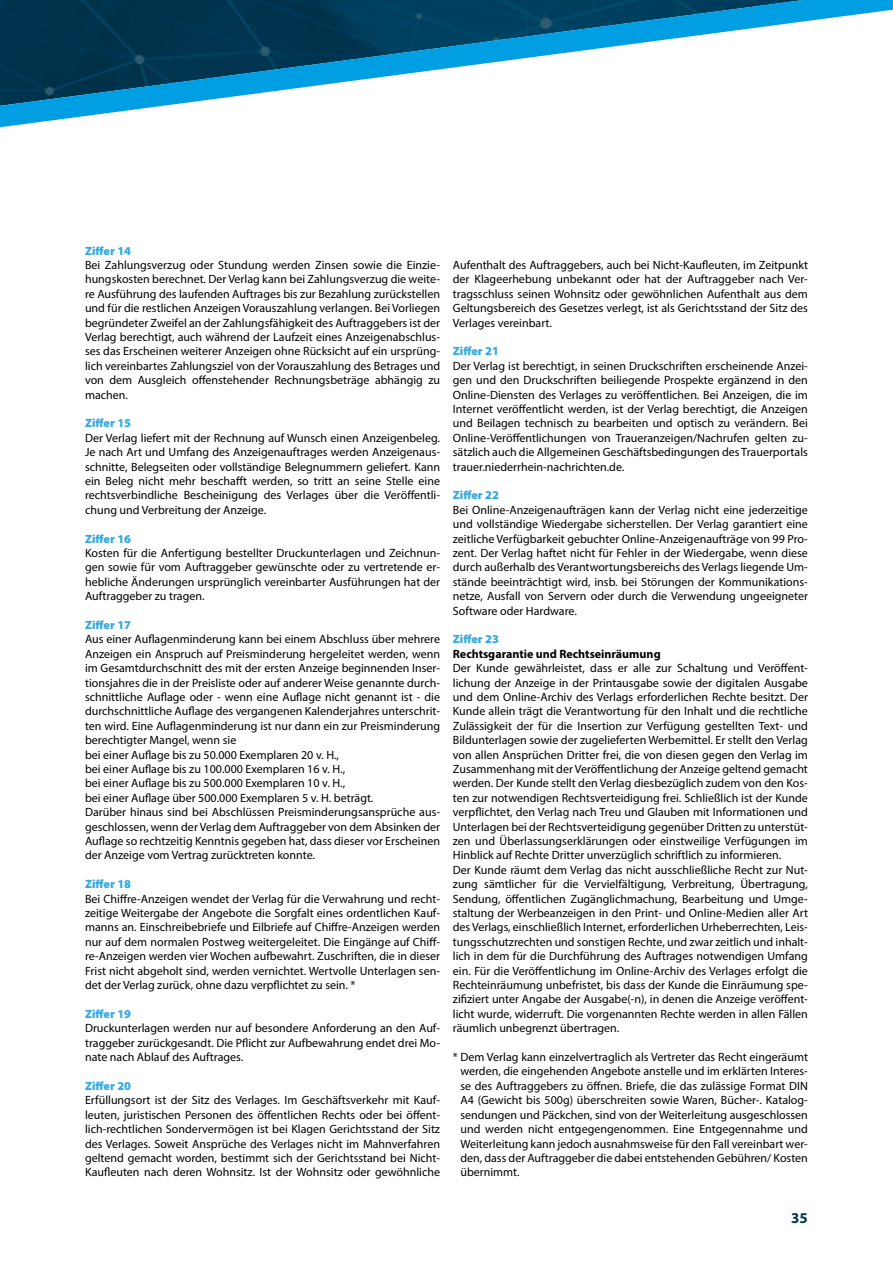
<style>
.page{position:relative;width:893px;height:1263px;background:#fff}
.page>*{position:absolute;margin:0;border:0;box-sizing:border-box;transform-origin:0 0}
.t1{font:700 15px "Myriad Pro";color:#00354e}
.t2{font:12px/14.4px "Myriad Pro";color:#000;text-align:justify}
.t3{font:900 12px "Myriad Pro";color:#36a9e1}
.t4{font:700 12px "Myriad Pro";color:#000}
</style>
<div class="page">
<svg style="left:0;top:0;width:893px;height:127px"></svg>
<p class="t3" style="left:85px;top:242px;width:48px">Ziffer 14</p>
<p class="t2" style="left:85px;top:258px;width:357px">Bei Zahlungsverzug oder Stundung werden Zinsen sowie die Einzie&shy;hungskosten berechnet. Der Verlag kann bei Zahlungsverzug die weite&shy;re Ausführung des laufenden Auftrages bis zur Bezahlung zurückstellen und für die restlichen Anzeigen Vorauszahlung verlangen. Bei Vorliegen begründeter Zweifel an der Zahlungsfähigkeit des Auftraggebers ist der Verlag berechtigt, auch während der Laufzeit eines Anzeigenabschlus&shy;ses das Erscheinen weiterer Anzeigen ohne Rücksicht auf ein ursprüng&shy;lich vereinbartes Zahlungsziel von der Vorauszahlung des Betrages und von dem Ausgleich offenstehender Rechnungsbeträge abhängig zu machen.</p>
<p class="t3" style="left:85px;top:415px;width:48px">Ziffer 15</p>
<p class="t2" style="left:85px;top:430px;width:357px">Der Verlag liefert mit der Rechnung auf Wunsch einen Anzeigenbeleg.<br>Je nach Art und Umfang des Anzeigenauftrages werden Anzeigenaus&shy;schnitte, Belegseiten oder vollständige Belegnummern geliefert. Kann ein Beleg nicht mehr beschafft werden, so tritt an seine Stelle eine rechtsverbindliche Bescheinigung des Verlages über die Veröffentli&shy;chung und Verbreitung der Anzeige.</p>
<p class="t3" style="left:85px;top:530px;width:48px">Ziffer 16</p>
<p class="t2" style="left:85px;top:546px;width:357px">Kosten für die Anfertigung bestellter Druckunterlagen und Zeichnun&shy;gen sowie für vom Auftraggeber gewünschte oder zu vertretende er&shy;hebliche Änderungen ursprünglich vereinbarter Ausführungen hat der Auftraggeber zu tragen.</p>
<p class="t3" style="left:85px;top:617px;width:48px">Ziffer 17</p>
<p class="t2" style="left:85px;top:632px;width:357px;text-align:left">Aus einer Auflagenminderung kann bei einem Abschluss über mehrere Anzeigen ein Anspruch auf Preisminderung hergeleitet werden, wenn im Gesamtdurchschnitt des mit der ersten Anzeige beginnenden Inser&shy;tionsjahres die in der Preisliste oder auf anderer Weise genannte durch&shy;schnittliche Auflage oder - wenn eine Auflage nicht genannt ist - die durchschnittliche Auflage des vergangenen Kalenderjahres unterschrit&shy;ten wird. Eine Auflagenminderung ist nur dann ein zur Preisminderung berechtigter Mangel, wenn sie<br>bei einer Auflage bis zu 50.000 Exemplaren 20 v. H.,<br>bei einer Auflage bis zu 100.000 Exemplaren 16 v. H.,<br>bei einer Auflage bis zu 500.000 Exemplaren 10 v. H.,<br>bei einer Auflage über 500.000 Exemplaren 5 v. H. beträgt.<br>Darüber hinaus sind bei Abschlüssen Preisminderungsansprüche aus&shy;geschlossen, wenn der Verlag dem Auftraggeber von dem Absinken der Auflage so rechtzeitig Kenntnis gegeben hat, dass dieser vor Erscheinen der Anzeige vom Vertrag zurücktreten konnte.</p>
<p class="t3" style="left:85px;top:876px;width:48px">Ziffer 18</p>
<p class="t2" style="left:85px;top:891px;width:357px">Bei Chiffre-Anzeigen wendet der Verlag für die Verwahrung und recht&shy;zeitige Weitergabe der Angebote die Sorgfalt eines ordentlichen Kauf&shy;manns an. Einschreibebriefe und Eilbriefe auf Chiffre-Anzeigen werden nur auf dem normalen Postweg weitergeleitet. Die Eingänge auf Chiff&shy;re-Anzeigen werden vier Wochen aufbewahrt. Zuschriften, die in dieser Frist nicht abgeholt sind, werden vernichtet. Wertvolle Unterlagen sen&shy;det der Verlag zurück, ohne dazu verpflichtet zu sein. *</p>
<p class="t3" style="left:85px;top:1006px;width:48px">Ziffer 19</p>
<p class="t2" style="left:85px;top:1021px;width:357px">Druckunterlagen werden nur auf besondere Anforderung an den Auf&shy;traggeber zurückgesandt. Die Pflicht zur Aufbewahrung endet drei Mo&shy;nate nach Ablauf des Auftrages.</p>
<p class="t3" style="left:85px;top:1078px;width:48px">Ziffer 20</p>
<p class="t2" style="left:85px;top:1093px;width:357px">Erfüllungsort ist der Sitz des Verlages. Im Geschäftsverkehr mit Kauf&shy;leuten, juristischen Personen des öffentlichen Rechts oder bei öffent&shy;lich-rechtlichen Sondervermögen ist bei Klagen Gerichtsstand der Sitz des Verlages. Soweit Ansprüche des Verlages nicht im Mahnverfahren geltend gemacht worden, bestimmt sich der Gerichtsstand bei Nicht-Kaufleuten nach deren Wohnsitz. Ist der Wohnsitz oder gewöhnliche</p>
<p class="t2" style="left:453px;top:258px;width:357px">Aufenthalt des Auftraggebers, auch bei Nicht-Kaufleuten, im Zeitpunkt der Klageerhebung unbekannt oder hat der Auftraggeber nach Ver&shy;tragsschluss seinen Wohnsitz oder gewöhnlichen Aufenthalt aus dem Geltungsbereich des Gesetzes verlegt, ist als Gerichtsstand der Sitz des Verlages vereinbart.</p>
<p class="t3" style="left:453px;top:343px;width:48px">Ziffer 21</p>
<p class="t2" style="left:453px;top:358px;width:357px">Der Verlag ist berechtigt, in seinen Druckschriften erscheinende Anzei&shy;gen und den Druckschriften beiliegende Prospekte ergänzend in den Online-Diensten des Verlages zu veröffentlichen. Bei Anzeigen, die im Internet veröffentlicht werden, ist der Verlag berechtigt, die Anzeigen und Beilagen technisch zu bearbeiten und optisch zu verändern. Bei Online-Veröffentlichungen von Traueranzeigen/Nachrufen gelten zu&shy;sätzlich auch die Allgemeinen Geschäftsbedingungen des Trauerportals trauer.niederrhein-nachrichten.de.</p>
<p class="t3" style="left:453px;top:487px;width:48px">Ziffer 22</p>
<p class="t2" style="left:453px;top:502px;width:357px">Bei Online-Anzeigenaufträgen kann der Verlag nicht eine jederzeitige und vollständige Wiedergabe sicherstellen. Der Verlag garantiert eine zeitliche Verfügbarkeit gebuchter Online-Anzeigenaufträge von 99 Pro&shy;zent. Der Verlag haftet nicht für Fehler in der Wiedergabe, wenn diese durch außerhalb des Verantwortungsbereichs des Verlags liegende Um&shy;stände beeinträchtigt wird, insb. bei Störungen der Kommunikations&shy;netze, Ausfall von Servern oder durch die Verwendung ungeeigneter Software oder Hardware.</p>
<p class="t3" style="left:453px;top:631px;width:48px">Ziffer 23</p>
<p class="t4" style="left:453px;top:646px;width:209px">Rechtsgarantie und Rechtseinräumung</p>
<p class="t2" style="left:453px;top:661px;width:357px;text-align:left">Der Kunde gewährleistet, dass er alle zur Schaltung und Veröffent&shy;lichung der Anzeige in der Printausgabe sowie der digitalen Ausgabe und dem Online-Archiv des Verlags erforderlichen Rechte besitzt. Der Kunde allein trägt die Verantwortung für den Inhalt und die rechtliche Zulässigkeit der für die Insertion zur Verfügung gestellten Text- und Bildunterlagen sowie der zugelieferten Werbemittel. Er stellt den Verlag von allen Ansprüchen Dritter frei, die von diesen gegen den Verlag im Zusammenhang mit der Veröffentlichung der Anzeige geltend gemacht werden. Der Kunde stellt den Verlag diesbezüglich zudem von den Kos&shy;ten zur notwendigen Rechtsverteidigung frei. Schließlich ist der Kunde verpflichtet, den Verlag nach Treu und Glauben mit Informationen und Unterlagen bei der Rechtsverteidigung gegenüber Dritten zu unterstüt&shy;zen und Überlassungserklärungen oder einstweilige Verfügungen im Hinblick auf Rechte Dritter unverzüglich schriftlich zu informieren.<br>Der Kunde räumt dem Verlag das nicht ausschließliche Recht zur Nut&shy;zung sämtlicher für die Vervielfältigung, Verbreitung, Übertragung, Sendung, öffentlichen Zugänglichmachung, Bearbeitung und Umge&shy;staltung der Werbeanzeigen in den Print- und Online-Medien aller Art des Verlags, einschließlich Internet, erforderlichen Urheberrechten, Leis&shy;tungsschutzrechten und sonstigen Rechte, und zwar zeitlich und inhalt&shy;lich in dem für die Durchführung des Auftrages notwendigen Umfang ein. Für die Veröffentlichung im Online-Archiv des Verlages erfolgt die Rechteinräumung unbefristet, bis dass der Kunde die Einräumung spe&shy;zifiziert unter Angabe der Ausgabe(-n), in denen die Anzeige veröffent&shy;licht wurde, widerruft. Die vorgenannten Rechte werden in allen Fällen räumlich unbegrenzt übertragen.</p>
<p class="t2" style="left:460px;top:1050px;width:349px;text-indent:-8px">* Dem Verlag kann einzelvertraglich als Vertreter das Recht eingeräumt werden, die eingehenden Angebote anstelle und im erklärten Interes&shy;se des Auftraggebers zu öffnen. Briefe, die das zulässige Format DIN A4 (Gewicht bis 500g) überschreiten sowie Waren, Bücher-. Katalog&shy;sendungen und Päckchen, sind von der Weiterleitung ausgeschlossen und werden nicht entgegengenommen. Eine Entgegennahme und Weiterleitung kann jedoch ausnahmsweise für den Fall vereinbart wer&shy;den, dass der Auftraggeber die dabei entstehenden Gebühren/ Kosten übernimmt.</p>
<p class="t1" style="left:791px;top:1208px;width:18px">35</p>
</div>
